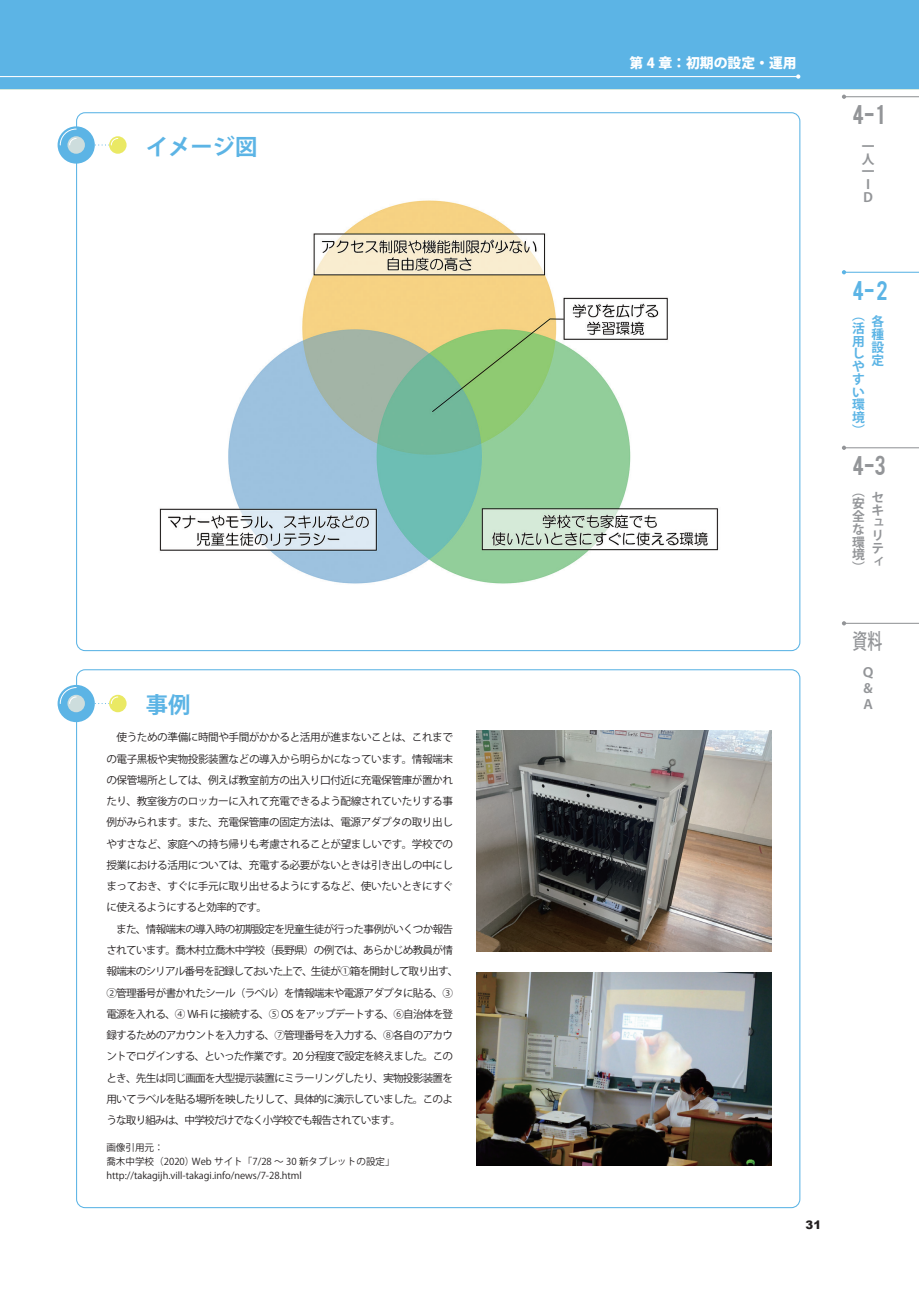
<style>
.page{position:relative;width:919px;height:1289px;background:#fff}
.page>*{position:absolute;margin:0;border:0;box-sizing:border-box;transform-origin:0 0}
.t1{font:700 22.35px "Koz Go Pro";color:#5cb4e5}
.t2{font:21.3px "Bebas";color:#939598}
.t3{font:21.3px "Bebas";color:#5cb4e5}
.t4{font:500 21.3px "Koz Go Pr 6 N";color:#939598;scale:.7 1}
.t5{font:800 13.8px "Koz Go Pro";color:#fff}
.t6{font:700 12.75px/12.8px "Koz Go Pro";color:#939598}
.t7{font:700 12.75px/12.8px "Koz Go Pro";color:#5cb4e5;text-align:justify}
.t8{font:900 11.7px "Arial";color:#231f20}
.t9{font:10.65px/21.3px "Koz Go Pro";letter-spacing:-.07em;color:#231f20}
.t10{font:9.6px/13.8px "Koz Go Pro";color:#231f20}
</style>
<div class="page">
<div style="left:0;top:0;width:918px;height:89px;background:#5cb4e5"></div>
<hr style="left:0;top:76px;width:798px;height:1px;background:#fff">
<svg style="left:796px;top:74px;width:4px;height:5px"></svg>
<div style="left:58px;top:685px;width:37px;height:37px;background:#5cb4e5;border-radius:50%"></div>
<div style="left:67px;top:694px;width:18px;height:18px;background:#cddddd;border-radius:50%"></div>
<div style="left:109px;top:694px;width:17px;height:18px;background:#eae964;border-radius:50%"></div>
<svg style="left:59px;top:686px;width:18px;height:18px"></svg>
<svg style="left:93px;top:696px;width:26px;height:8px"></svg>
<div style="left:58px;top:126px;width:37px;height:38px;background:#5cb4e5;border-radius:50%"></div>
<div style="left:67px;top:136px;width:18px;height:18px;background:#cddddd;border-radius:50%"></div>
<div style="left:109px;top:136px;width:17px;height:18px;background:#eae964;border-radius:50%"></div>
<svg style="left:59px;top:128px;width:18px;height:18px"></svg>
<svg style="left:93px;top:138px;width:26px;height:8px"></svg>
<hr style="left:843px;top:96px;width:75px;height:1px;background:#939598">
<svg style="left:842px;top:95px;width:4px;height:4px"></svg>
<hr style="left:843px;top:272px;width:75px;height:1px;background:#5cb4e5">
<svg style="left:841px;top:270px;width:5px;height:4px"></svg>
<hr style="left:843px;top:447px;width:75px;height:1px;background:#939598">
<svg style="left:842px;top:445px;width:4px;height:5px"></svg>
<hr style="left:843px;top:622px;width:75px;height:2px;background:#939598">
<img style="left:159px;top:200px;width:560px;height:384px">
<img style="left:476px;top:731px;width:295px;height:221px">
<img style="left:476px;top:972px;width:295px;height:192px">
<h1 class="t1" style="left:146px;top:132px;width:113px">イメージ図</h1>
<h1 class="t1" style="left:146px;top:690px;width:46px">事例</h1>
<p class="t9" style="left:106px;top:727px;width:353px">　使うための準備に時間や手間がかかると活用が進まないことは、これまでの電子黒板や実物投影装置などの導入から明らかになっています。情報端末の保管場所としては、例えば教室前方の出入り口付近に充電保管庫が置かれたり、教室後方のロッカーに入れて充電できるよう配線されていたりする事例がみられます。また、充電保管庫の固定方法は、電源アダプタの取り出しやすさなど、家庭への持ち帰りも考慮されることが望ましいです。学校での授業における活用については、充電する必要がないときは引き出しの中にしまっておき、すぐに手元に取り出せるようにするなど、使いたいときにすぐに使えるようにすると効率的です。<br>　また、情報端末の導入時の初期設定を児童生徒が行った事例がいくつか報告されています。喬木村立喬木中学校（長野県）の例では、あらかじめ教員が情報端末のシリアル番号を記録しておいた上で、生徒が①箱を開封して取り出す、②管理番号が書かれたシール（ラベル）を情報端末や電源アダプタに貼る、③電源を入れる、④ Wi-Fi に接続する、⑤ OS をアップデートする、⑥自治体を登録するためのアカウントを入力する、⑦管理番号を入力する、⑧各自のアカウントでログインする、といった作業です。20 分程度で設定を終えました。このとき、先生は同じ画面を大型提示装置にミラーリングしたり、実物投影装置を用いてラベルを貼る場所を映したりして、具体的に演示していました。このような取り組みは、中学校だけでなく小学校でも報告されています。</p>
<p class="t10" style="left:106px;top:1140px;width:290px">画像引用元：<br>喬木中学校（2020）Web サイト「7/28 ～ 30 新タブレットの設定」http://takagijh.vill-takagi.info/news/7-28.html</p>
<p class="t5" style="left:629px;top:54px;width:168px">第 4 章：初期の設定・運用</p>
<h2 class="t2" style="left:852px;top:99px;width:33px">4- 1</h2>
<p class="t6" style="left:861px;top:141px;width:14px">一人一<br>Ｉ<br>Ｄ</p>
<h2 class="t3" style="left:852px;top:275px;width:37px">4- 2</h2>
<p class="t7" style="left:871px;top:316px;width:14px">各種設定</p>
<p class="t7" style="left:852px;top:310px;width:14px">（活用しやすい環境）</p>
<h2 class="t2" style="left:852px;top:450px;width:35px">4-3</h2>
<p class="t6" style="left:871px;top:491px;width:13px">セキュリティ</p>
<p class="t6" style="left:852px;top:485px;width:14px;text-align:justify">（安全な環境）</p>
<h2 class="t4" style="left:852px;top:629px;width:44px">資料</h2>
<p class="t6" style="left:861px;top:665px;width:13px;line-height:15.9px;text-align:justify">Ｑ＆Ａ</p>
<p class="t8" style="left:805px;top:1216px;width:17px">31</p>
</div>
